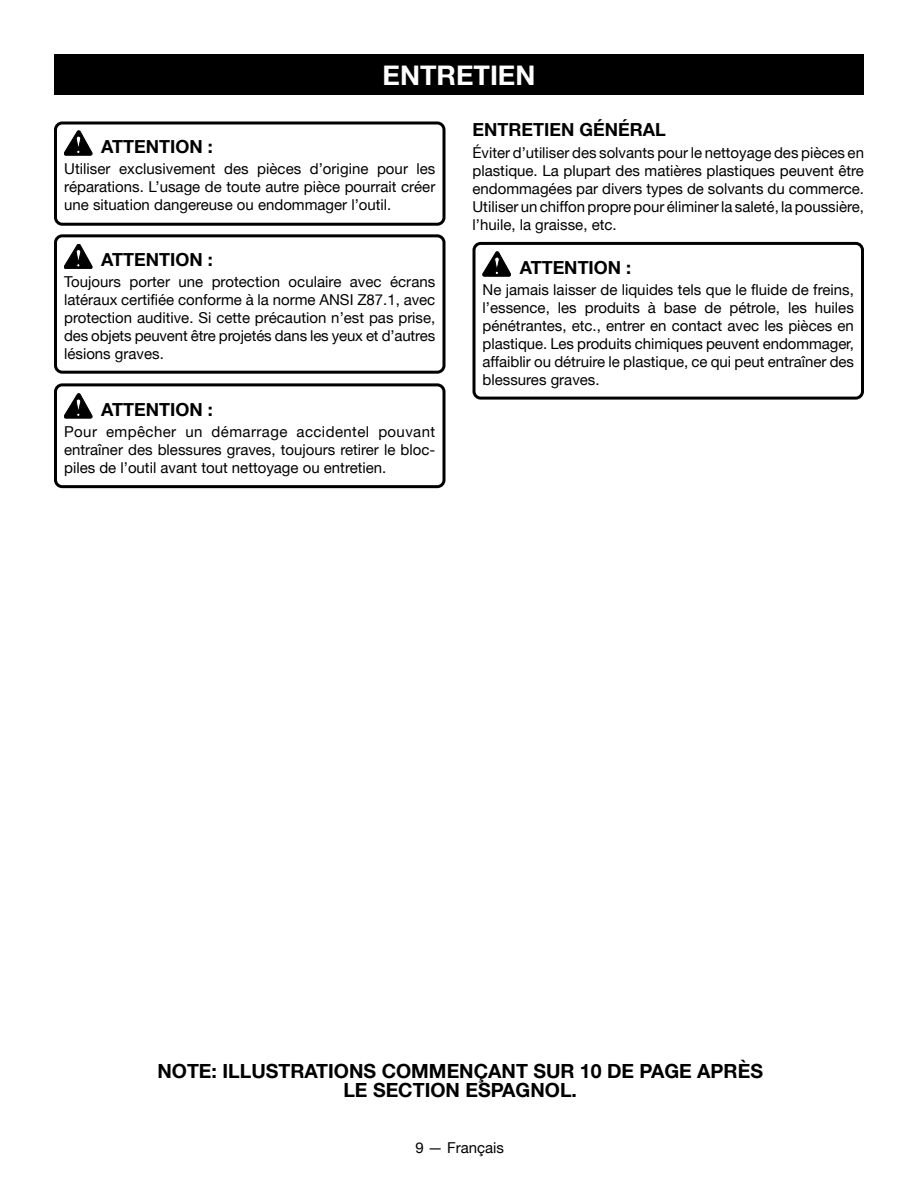
<style>
.page{position:relative;width:918px;height:1188px;background:#fff}
.page>*{position:absolute;margin:0;border:0;box-sizing:border-box;transform-origin:0 0}
.HEADING{font:700 27px "Helvetica Neue";color:#fff}
.Body_text{font:700 19.5px/19.5px "Helvetica Neue";color:#000;text-align:center}
.Warning{font:700 18px "Helvetica Neue";color:#000}
.Heading_2{font:700 18px "Helvetica Neue";color:#000}
.Warning_text{font:15px/18px "Helvetica Neue";color:#000;text-align:justify}
.Body_text-2{font:15px/18px "Helvetica Neue";color:#000;text-align:justify}
</style>
<div class="page">
<svg style="left:483px;top:252px;width:28px;height:24px"></svg>
<svg style="left:64px;top:131px;width:28px;height:24px"></svg>
<svg style="left:64px;top:244px;width:28px;height:25px"></svg>
<svg style="left:64px;top:394px;width:28px;height:24px"></svg>
<div style="left:472px;top:242px;width:392px;height:158px;border:3px solid #000;border-radius:7px"></div>
<div style="left:54px;top:122px;width:392px;height:104px;border:3px solid #000;border-radius:7px"></div>
<div style="left:54px;top:234px;width:392px;height:140px;border:3px solid #000;border-radius:7px"></div>
<div style="left:54px;top:383px;width:392px;height:105px;border:3px solid #000;border-radius:7px"></div>
<div style="left:54px;top:54px;width:810px;height:40px;background:#000"></div>
<p class="HEADING" style="left:383px;top:58px;width:154px">ENTRETIEN</p>
<p class="Warning" style="left:101px;top:135px;width:113px">ATTENTION :</p>
<p class="Warning_text" style="left:64px;top:159px;width:373px">Utiliser exclusivement des pièces d’origine pour les réparations. L’usage de toute autre pièce pourrait créer une situation dangereuse ou endommager l’outil.</p>
<p class="Warning" style="left:101px;top:249px;width:113px">ATTENTION :</p>
<p class="Warning_text" style="left:64px;top:273px;width:373px">Toujours porter une protection oculaire avec écrans latéraux certifiée conforme à la norme ANSI Z87.1, avec protection auditive. Si cette précaution n’est pas prise, des objets peuvent être projetés dans les yeux et d’autres lésions graves.</p>
<p class="Warning" style="left:101px;top:398px;width:113px">ATTENTION :</p>
<p class="Warning_text" style="left:64px;top:422px;width:373px">Pour empêcher un démarrage accidentel pouvant entraîner des blessures graves, toujours retirer le bloc&shy;piles de l’outil avant tout nettoyage ou entretien.</p>
<p class="Heading_2" style="left:472px;top:118px;width:195px">ENTRETIEN GÉNÉRAL</p>
<p class="Body_text-2" style="left:472px;top:144px;width:393px">Éviter d’utiliser des solvants pour le nettoyage des pièces en plastique. La plupart des matières plastiques peuvent être endommagées par divers types de solvants du commerce.<br>Utiliser un chiffon propre pour éliminer la saleté, la poussière, l’huile, la graisse, etc.</p>
<p class="Warning" style="left:520px;top:256px;width:113px">ATTENTION :</p>
<p class="Warning_text" style="left:483px;top:280px;width:373px">Ne jamais laisser de liquides tels que le fluide de freins, l’essence, les produits à base de pétrole, les huiles pénétrantes, etc., entrer en contact avec les pièces en plastique. Les produits chimiques peuvent endommager, affaiblir ou détruire le plastique, ce qui peut entraîner des blessures graves.</p>
<p class="Body_text" style="left:157px;top:1061px;width:607px">NOTE: ILLUSTRATIONS COMMENÇANT SUR 10 DE PAGE APRÈS<br>LE SECTION ESPAGNOL.</p>
<p class="Warning_text" style="left:415px;top:1139px;width:90px">9 — Français</p>
</div>
